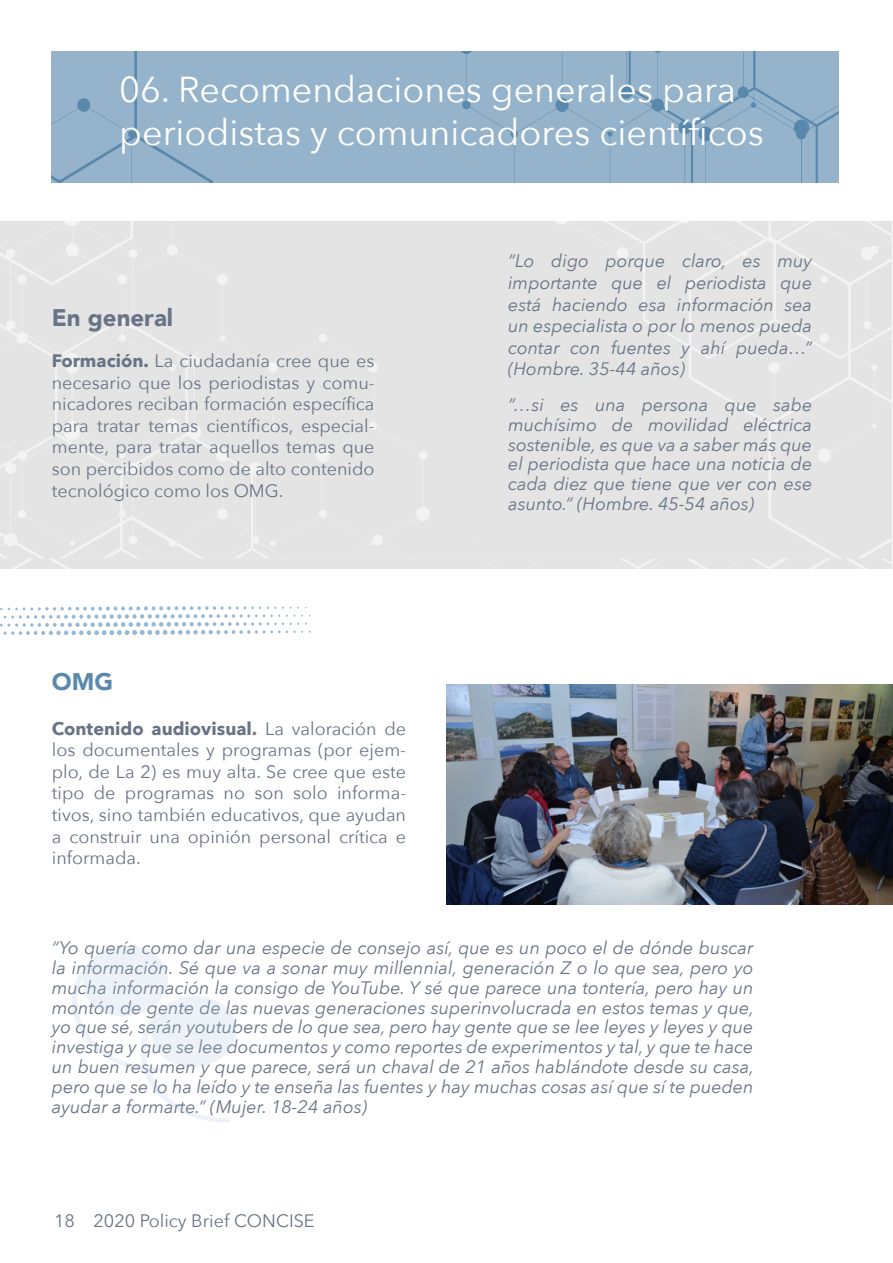
<style>
.page{position:relative;width:893px;height:1263px;background:#fff}
.page>*{position:absolute;margin:0;border:0;box-sizing:border-box;transform-origin:0 0}
.t1{font:36px/43.2px "Avenir Next";color:#fff}
.t2{font:900 24px "Avenir";color:#687485}
.t3{font:900 24px "Avenir";color:#5a89ad}
.t4{font:italic 18px/19.8px "Avenir Next";color:#687485;text-align:justify}
.t5{font:18px/21.6px "Avenir Next";color:#687485;text-align:justify}
.s1{font-weight:700}
.s2{font-weight:700;color:#7f7f7f}
</style>
<div class="page">
<div style="left:0;top:558px;width:892px;height:11px;background:#e4e4e4"></div>
<div style="left:0;top:221px;width:892px;height:337px;background:#e4e4e4"></div>
<div style="left:52px;top:51px;width:787px;height:132px;background:#95b3ca"></div>
<svg style="left:0;top:606px;width:311px;height:30px"></svg>
<img style="left:446px;top:685px;width:447px;height:220px">
<svg style="left:72px;top:945px;width:164px;height:177px"></svg>
<h1 class="t1" style="left:119px;top:66px;width:646px">06. Recomendaciones generales para periodistas y comunicadores científicos</h1>
<h2 class="t2" style="left:52px;top:297px;width:123px">En general</h2>
<p class="t5" style="left:52px;top:349px;width:324px"><span class="s1">Formación.</span> La ciudadanía cree que es necesario que los periodistas y comu&shy;nicadores reciban formación específica para tratar temas científicos, especial&shy;mente, para tratar aquellos temas que son percibidos como de alto contenido tecnológico como los OMG.</p>
<h2 class="t3" style="left:52px;top:661px;width:63px">OMG</h2>
<p class="t5" style="left:52px;top:717px;width:356px"><span class="s1">Contenido audiovisual</span><span class="s2">.</span> La valoración de los documentales y programas (por ejem&shy;plo, de La 2) es muy alta. Se cree que este tipo de programas no son solo informa&shy;tivos, sino también educativos, que ayudan a construir una opinión personal crítica e informada.</p>
<p class="t4" style="left:508px;top:250px;width:306px;line-height:21.6px">“Lo digo porque claro, es muy importante que el periodista que está haciendo esa información sea un especialista o por lo menos pueda contar con fuentes y ahí pueda…” (Hombre. 35-44 años)</p>
<p class="t4" style="left:508px;top:394px;width:306px">“…si es una persona que sabe muchísimo de movilidad eléctrica sostenible, es que va a saber más que el periodista que hace una noticia de cada diez que tiene que ver con ese asunto.” (Hombre. 45-54 años)</p>
<p class="t4" style="left:52px;top:937px;width:704px">“Yo quería como dar una especie de consejo así, que es un poco el de dónde buscar la información. Sé que va a sonar muy millennial, generación Z o lo que sea, pero yo mucha información la consigo de YouTube. Y sé que parece una tontería, pero hay un montón de gente de las nuevas generaciones superinvolucrada en estos temas y que, yo que sé, serán youtubers de lo que sea, pero hay gente que se lee leyes y leyes y que investiga y que se lee documentos y como reportes de experimentos y tal, y que te hace un buen resumen y que parece, será un chaval de 21 años hablándote desde su casa, pero que se lo ha leído y te enseña las fuentes y hay muchas cosas así que sí te pueden ayudar a formarte.” (Mujer. 18-24 años)</p>
<p class="t5" style="left:54px;top:1209px;width:262px">18 2020 Policy Brief CONCISE</p>
</div>
